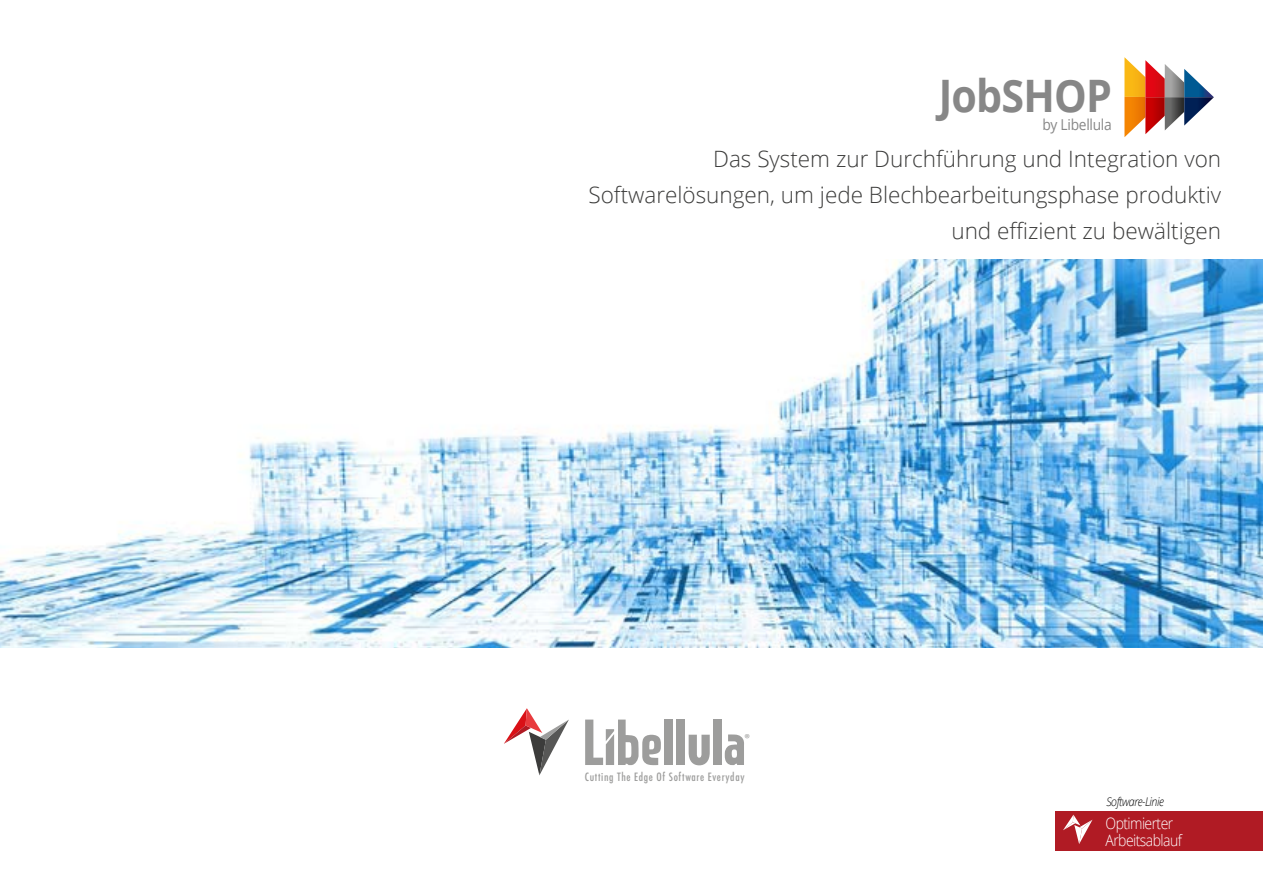
<style>
.page{position:relative;width:1263px;height:893px;background:#fff}
.page>*{position:absolute;margin:0;border:0;box-sizing:border-box;transform-origin:0 0}
.t1{font:700 44.7px "Open Sans";letter-spacing:-.02em;color:#878787;scale:.92 1}
.t2{font:300 22.5px/36px "Open Sans";color:#3c3c3b;text-align:right}
.t3{font:300 15.75px/16.5px "Open Sans";letter-spacing:-.04em;color:#fff;scale:.89 1}
.t4{font:15px "Open Sans";letter-spacing:-.02em;color:#878787;scale:.92 1}
.t5{font:13.2px "Myriad Pro";color:#9d9d9c}
.t6{font:italic 300 12px "Open Sans";letter-spacing:-.04em;color:#000;scale:.89 1}
.t7{font:500 condensed 11.1px "Futura";letter-spacing:.055em;color:#9d9d9c}
</style>
<div class="page">
<img style="left:0;top:259px;width:1263px;height:388px">
<svg style="left:504px;top:708px;width:65px;height:67px"></svg>
<div style="left:664px;top:720px;width:8px;height:45px;background:#9d9d9c"></div>
<div style="left:676px;top:720px;width:9px;height:45px;background:#9d9d9c"></div>
<svg style="left:689px;top:735px;width:21px;height:30px"></svg>
<div style="left:714px;top:720px;width:8px;height:45px;background:#9d9d9c"></div>
<svg style="left:725px;top:734px;width:19px;height:31px"></svg>
<svg style="left:585px;top:720px;width:76px;height:45px"></svg>
<div style="left:1056px;top:811px;width:207px;height:39px;background:#b01b24"></div>
<svg style="left:1063px;top:815px;width:29px;height:29px"></svg>
<svg style="left:1124px;top:57px;width:90px;height:80px"></svg>
<img style="left:1184px;top:97px;width:30px;height:29px">
<h1 class="t1" style="left:939px;top:64px;width:190px">JobSHOP</h1>
<p class="t4" style="left:1042px;top:114px;width:77px">by Libellula</p>
<p class="t2" style="left:588px;top:140px;width:634px">Das System zur Durchführung und Integration von<br>Softwarelösungen, um jede Blechbearbeitungsphase produktiv und effizient zu bewältigen</p>
<p class="t5" style="left:745px;top:731px;width:7px">®</p>
<p class="t7" style="left:585px;top:770px;width:161px">Cutting The Edge Of Software Everyday</p>
<p class="t6" style="left:1106px;top:793px;width:66px">Software-Linie</p>
<p class="t3" style="left:1105px;top:815px;width:87px">Optimierter<br>Arbeitsablauf</p>
</div>
